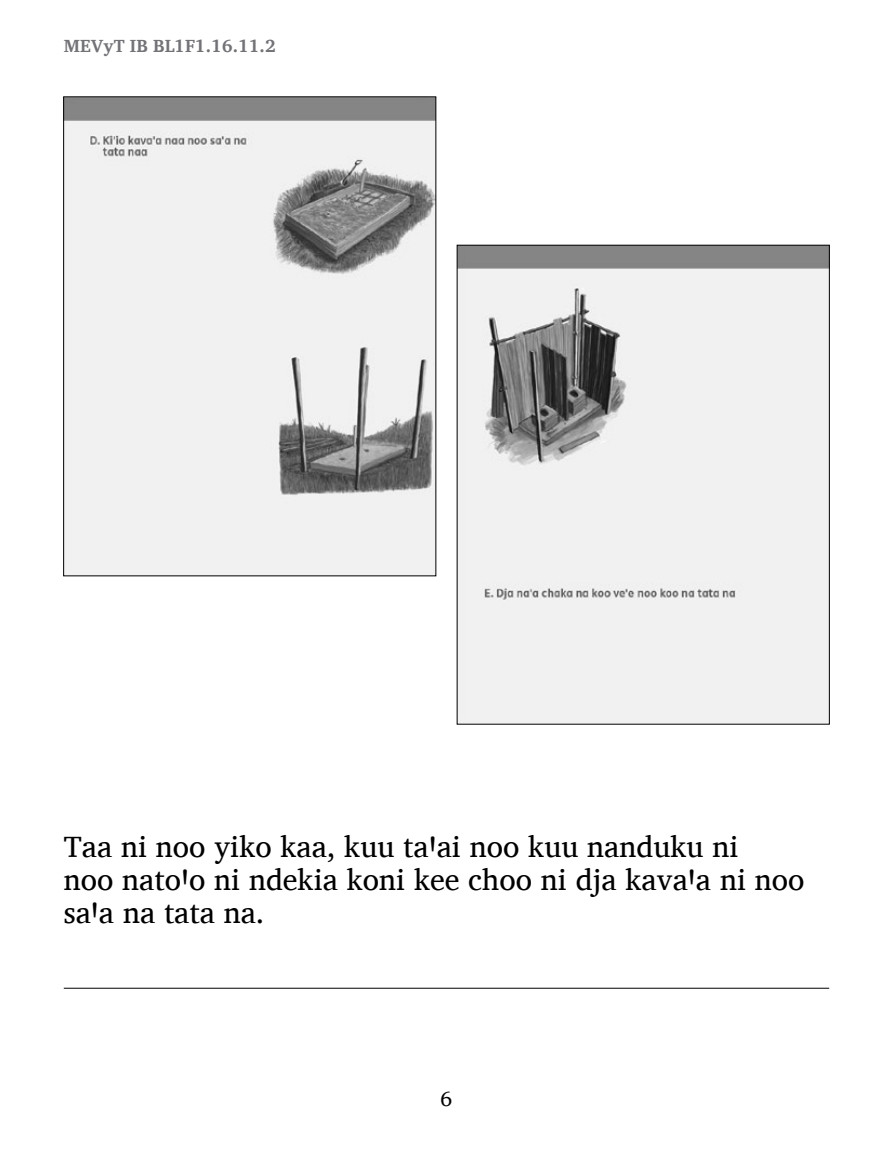
<style>
.page{position:relative;width:893px;height:1149px;background:#fff}
.page>*{position:absolute;margin:0;border:0;box-sizing:border-box;transform-origin:0 0}
.t1{font:30px/33px "Charis SIL";color:#000}
.t2{font:21px "Charis SIL Am Area";color:#000}
.t3{font:700 18px "Charis SIL";color:#727277}
</style>
<div class="page">
<hr style="left:64px;top:987px;width:765px;height:1px;background:#000">
<img style="left:459px;top:247px;width:368px;height:475px">
<img style="left:65px;top:99px;width:369px;height:475px">
<p class="t3" style="left:64px;top:35px;width:214px">MEVyT IB BL1F1.16.11.2</p>
<p class="t1" style="left:64px;top:829px;width:742px">Taa ni noo yiko kaa, kuu taꞌai noo kuu nanduku ni<br>noo natoꞌo ni ndekia koni kee choo ni dja kavaꞌa ni noo saꞌa na tata na.</p>
<p class="t2" style="left:441px;top:1086px;width:13px">6</p>
</div>
